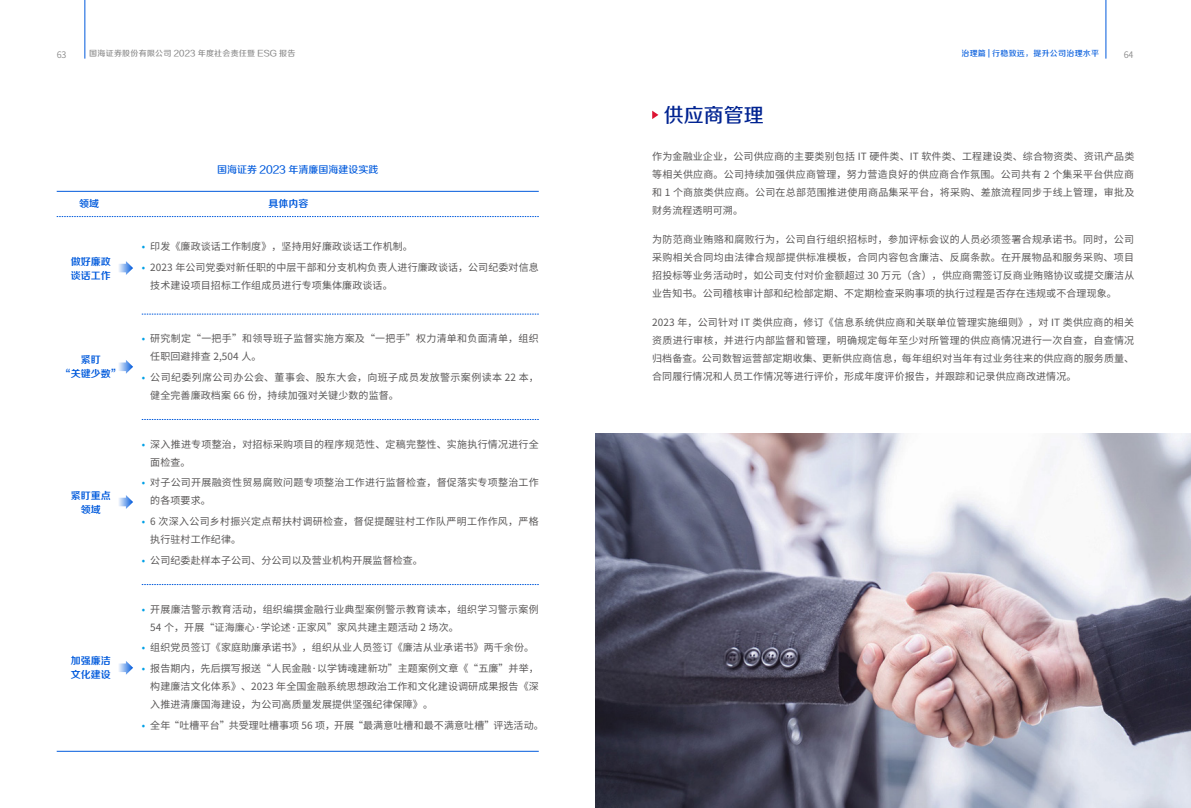
<style>
.page{position:relative;width:1191px;height:808px;background:#fff}
.page>*{position:absolute;margin:0;border:0;box-sizing:border-box;transform-origin:0 0}
.t1{font:20px "FZZZHUNHJW GB1 0";color:#002391}
.t2{font:10px/18px "Source Han Sans CN";letter-spacing:.01em;color:#595757}
.t3{font:10px/18px "Source Han Sans CN";letter-spacing:.04em;color:#595757}
.t4{font:10px/18px "Source Han Sans CN";letter-spacing:.03em;color:#595757}
.t5{font:10px/14px "FZZZHONGJW GB1 0";color:#005adc}
.t6{font:10px "FZZZHUNHJW GB1 0";color:#005adc}
.t7{font:9px "Source Han Sans CN";color:#898989}
.t8{font:8px "FZZZHUNHJW GB1 0";letter-spacing:.03em;color:#898989}
.t9{font:8px "FZZZHUNHJW GB1 0";letter-spacing:.03em;color:#005adc}
.s1{color:#00a0e6}
</style>
<div class="page">
<hr style="left:57px;top:191px;width:482px;height:1px;background:#005adc">
<hr style="left:57px;top:751px;width:482px;height:1px;background:#005adc">
<svg style="left:57px;top:216px;width:482px;height:1px"></svg>
<svg style="left:142px;top:314px;width:397px;height:1px"></svg>
<svg style="left:142px;top:419px;width:397px;height:1px"></svg>
<svg style="left:142px;top:584px;width:397px;height:1px"></svg>
<svg style="left:119px;top:261px;width:14px;height:14px"></svg>
<svg style="left:119px;top:360px;width:14px;height:14px"></svg>
<svg style="left:119px;top:495px;width:14px;height:14px"></svg>
<svg style="left:119px;top:661px;width:14px;height:14px"></svg>
<svg style="left:652px;top:111px;width:6px;height:8px"></svg>
<img style="left:595px;top:434px;width:596px;height:374px">
<hr style="left:84px;top:0;width:1px;height:59px;background:#005adc">
<hr style="left:1105px;top:0;width:1px;height:59px;background:#005adc">
<p class="t7" style="left:57px;top:49px;width:11px">63</p>
<p class="t8" style="left:89px;top:49px;width:207px">国海证券股份有限公司 2023 年度社会责任暨 ESG 报告</p>
<p class="t9" style="left:961px;top:49px;width:139px">治理篇 | 行稳致远，提升公司治理水平</p>
<p class="t7" style="left:1123px;top:49px;width:11px">64</p>
<p class="t6" style="left:217px;top:164px;width:163px">国海证券 2023 年清廉国海建设实践</p>
<p class="t5" style="left:79px;top:197px;width:21px">领域</p>
<p class="t5" style="left:269px;top:197px;width:41px">具体内容</p>
<p class="t2" style="left:142px;top:238px;width:273px"><span class="s1">•</span> 印发《廉政谈话工作制度》，坚持用好廉政谈话工作机制。</p>
<p class="t2" style="left:150px;top:258px;width:390px;text-indent:-8px"><span class="s1">•</span> 2023 年公司党委对新任职的中层干部和分支机构负责人进行廉政谈话，公司纪委对信息技术建设项目招标工作组成员进行专项集体廉政谈话。</p>
<p class="t5" style="left:71px;top:254px;width:41px">做好廉政谈话工作</p>
<p class="t5" style="left:61px;top:353px;width:61px;text-align:center">紧盯<br>“关键少数”</p>
<p class="t5" style="left:71px;top:488px;width:41px;text-align:center">紧盯重点领域</p>
<p class="t5" style="left:71px;top:654px;width:41px">加强廉洁文化建设</p>
<p class="t2" style="left:150px;top:330px;width:390px;text-indent:-8px"><span class="s1">•</span> 研究制定“一把手”和领导班子监督实施方案及“一把手”权力清单和负面清单，组织任职回避排查 2,504 人。</p>
<p class="t3" style="left:150px;top:368px;width:390px;text-indent:-8px"><span class="s1">•</span> 公司纪委列席公司办公会、董事会、股东大会，向班子成员发放警示案例读本 22 本，健全完善廉政档案 66 份，持续加强对关键少数的监督。</p>
<p class="t2" style="left:150px;top:435px;width:390px;text-indent:-8px"><span class="s1">•</span> 深入推进专项整治，对招标采购项目的程序规范性、定稿完整性、实施执行情况进行全面检查。</p>
<p class="t2" style="left:150px;top:474px;width:390px;text-indent:-8px"><span class="s1">•</span> 对子公司开展融资性贸易腐败问题专项整治工作进行监督检查，督促落实专项整治工作的各项要求。</p>
<p class="t4" style="left:150px;top:513px;width:390px;text-indent:-8px"><span class="s1">•</span> 6 次深入公司乡村振兴定点帮扶村调研检查，督促提醒驻村工作队严明工作作风，严格执行驻村工作纪律。</p>
<p class="t2" style="left:142px;top:552px;width:283px"><span class="s1">•</span> 公司纪委赴样本子公司、分公司以及营业机构开展监督检查。</p>
<p class="t2" style="left:150px;top:600px;width:390px;text-indent:-8px"><span class="s1">•</span> 开展廉洁警示教育活动，组织编撰金融行业典型案例警示教育读本，组织学习警示案例<br>54 个，开展“证海廉心·学论述·正家风”家风共建主题活动 2 场次。</p>
<p class="t2" style="left:142px;top:639px;width:394px"><span class="s1">•</span> 组织党员签订《家庭助廉承诺书》，组织从业人员签订《廉洁从业承诺书》两千余份。</p>
<p class="t2" style="left:150px;top:660px;width:390px;text-align:justify;text-indent:-8px"><span class="s1">•</span> 报告期内，先后撰写报送“人民金融·以学铸魂建新功”主题案例文章《“五廉”并举，构建廉洁文化体系》、2023 年全国金融系统思想政治工作和文化建设调研成果报告《深入推进清廉国海建设，为公司高质量发展提供坚强纪律保障》。</p>
<p class="t2" style="left:142px;top:717px;width:403px"><span class="s1">•</span> 全年“吐槽平台”共受理吐槽事项 56 项，开展“最满意吐槽和最不满意吐槽”评选活动。</p>
<h1 class="t1" style="left:663px;top:104px;width:101px">供应商管理</h1>
<p class="t2" style="left:652px;top:147px;width:484px;text-align:justify">作为金融业企业，公司供应商的主要类别包括 IT 硬件类、IT 软件类、工程建设类、综合物资类、资讯产品类等相关供应商。公司持续加强供应商管理，努力营造良好的供应商合作氛围。公司共有 2 个集采平台供应商和 1 个商旅类供应商。公司在总部范围推进使用商品集采平台，将采购、差旅流程同步于线上管理，审批及财务流程透明可溯。</p>
<p class="t2" style="left:652px;top:231px;width:484px;text-align:justify">为防范商业贿赂和腐败行为，公司自行组织招标时，参加评标会议的人员必须签署合规承诺书。同时，公司采购相关合同均由法律合规部提供标准模板，合同内容包含廉洁、反腐条款。在开展物品和服务采购、项目招投标等业务活动时，如公司支付对价金额超过 30 万元（含），供应商需签订反商业贿赂协议或提交廉洁从业告知书。公司稽核审计部和纪检部定期、不定期检查采购事项的执行过程是否存在违规或不合理现象。</p>
<p class="t2" style="left:652px;top:314px;width:483px;text-align:justify">2023 年，公司针对 IT 类供应商，修订《信息系统供应商和关联单位管理实施细则》，对 IT 类供应商的相关资质进行审核，并进行内部监督和管理，明确规定每年至少对所管理的供应商情况进行一次自查，自查情况归档备查。公司数智运营部定期收集、更新供应商信息，每年组织对当年有过业务往来的供应商的服务质量、合同履行情况和人员工作情况等进行评价，形成年度评价报告，并跟踪和记录供应商改进情况。</p>
</div>
